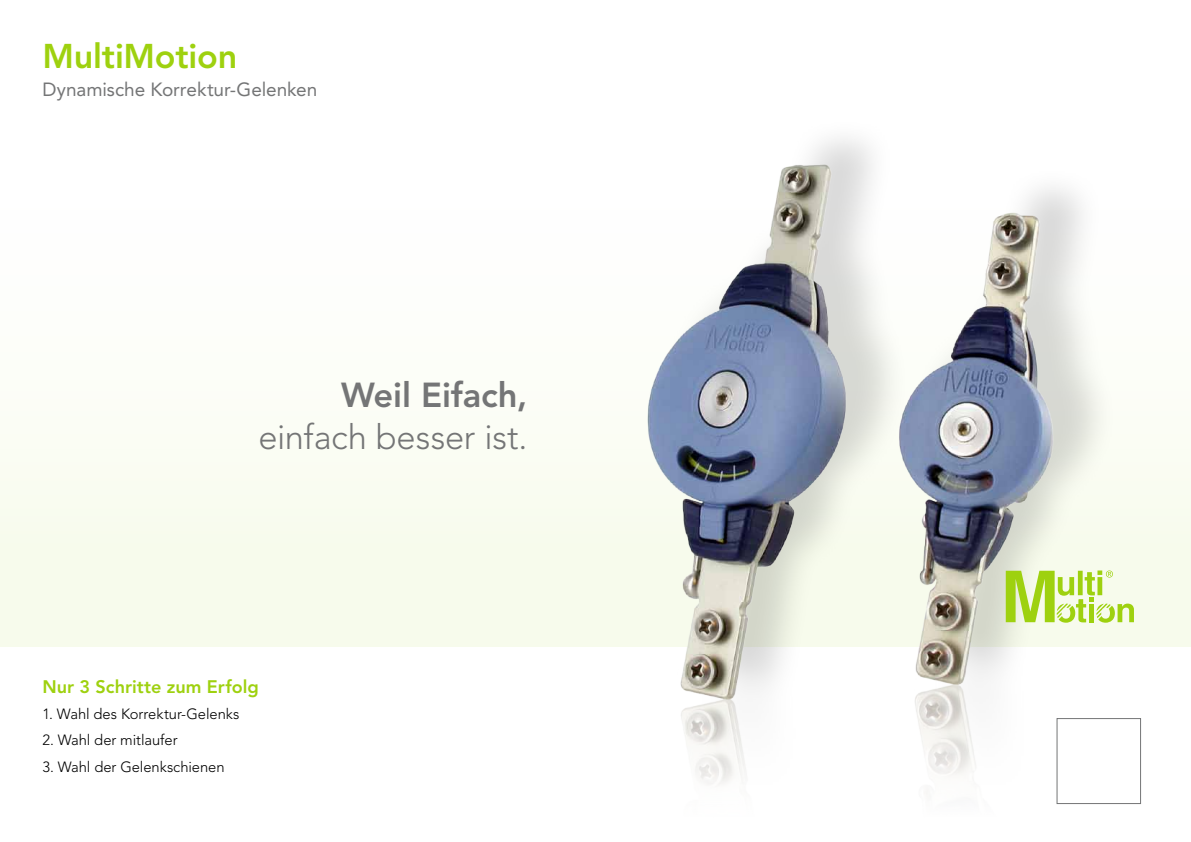
<style>
.page{position:relative;width:1191px;height:842px;background:#fff}
.page>*{position:absolute;margin:0;border:0;box-sizing:border-box;transform-origin:0 0}
.t1{font:300 34.4px "Avenir LT Std";letter-spacing:-.01em;color:#747576}
.t2{font:800 34.4px "Avenir LT Std";color:#747576}
.t3{font:800 34.1px "Avenir LT Std";color:#9ed10f}
.t4{font:19px "Avenir LT Std";letter-spacing:-.005em;color:#747576}
.t5{font:800 18px "Avenir LT Std";color:#9ed10f}
.t6{font:300 14.8px "Avenir LT Std";letter-spacing:-.005em;color:#000}
</style>
<div class="page">
<div style="left:0;top:173px;width:1191px;height:473px;background:#fcfdf6"></div>
<div style="left:656px;top:116px;width:462px;height:692px;background:#000;opacity:.15"></div>
<img style="left:625px;top:148px;width:473px;height:660px">
<img style="left:1058px;top:720px;width:60px;height:82px">
<div style="left:1056px;top:718px;width:85px;height:86px;border:1px solid #747576"></div>
<svg style="left:1005px;top:570px;width:129px;height:53px"></svg>
<h2 class="t3" style="left:43px;top:36px;width:196px">M ultiMotion</h2>
<p class="t4" style="left:43px;top:78px;width:276px">Dynamische Korrektur-Gelenken</p>
<h1 class="t2" style="left:341px;top:374px;width:188px">Weil Eifach,</h1>
<h1 class="t1" style="left:258px;top:417px;width:270px">einfach besser ist.</h1>
<p class="t5" style="left:43px;top:676px;width:218px">Nur 3 Schritte zum Erfolg</p>
<p class="t6" style="left:43px;top:705px;width:198px">1. Wahl des Korrektur-Gelenks</p>
<p class="t6" style="left:43px;top:731px;width:137px">2. Wahl der mitlaufer</p>
<p class="t6" style="left:43px;top:758px;width:184px">3. Wahl der Gelenkschienen</p>
</div>
